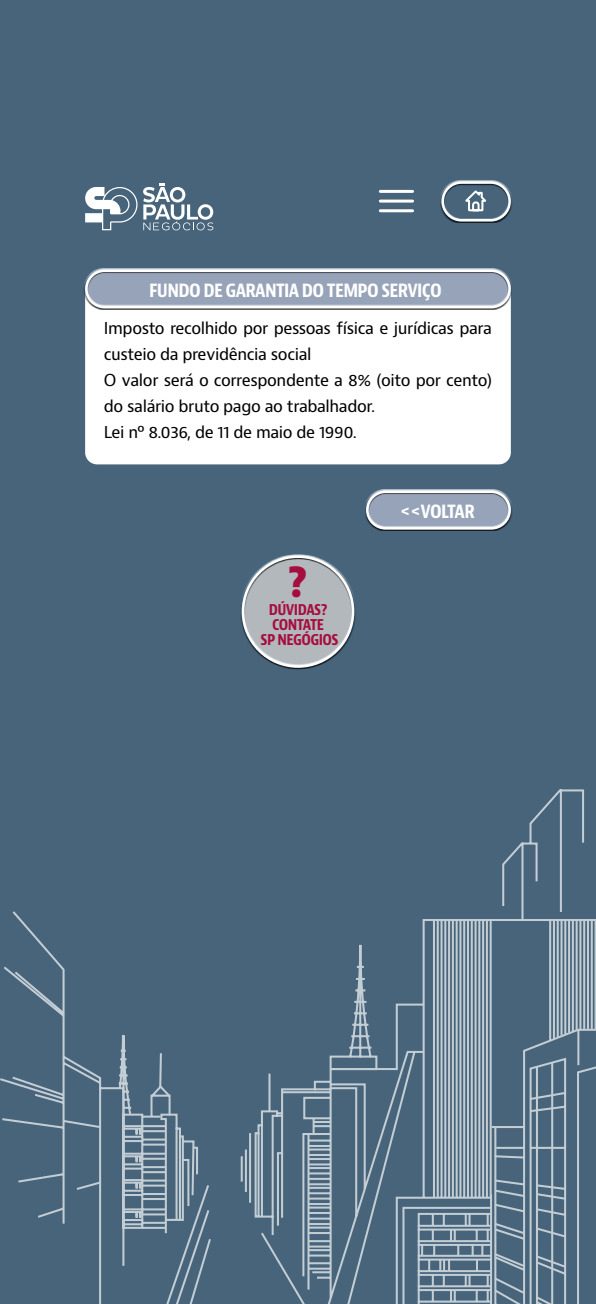
<style>
.page{position:relative;width:596px;height:1304px;background:#fff}
.page>*{position:absolute;margin:0;border:0;box-sizing:border-box;transform-origin:0 0}
.t1{font:700 condensed 44.4px "Bernina Sans";color:#a60d3e}
.t2{font:700 condensed 19.4px "Bernina Sans";letter-spacing:-.035em;color:#fff}
.t3{font:16px/26px "Bernino Sans";letter-spacing:-.025em;color:#000}
.t4{font:700 condensed 15.9px/15.2px "Bernina Sans";letter-spacing:-.035em;color:#a60d3e;text-align:center}
</style>
<div class="page">
<div style="left:0;top:0;width:595px;height:1304px;background:#47647b"></div>
<svg style="left:0;top:789px;width:595px;height:515px"></svg>
<svg style="left:143px;top:183px;width:70px;height:47px"></svg>
<svg style="left:85px;top:187px;width:52px;height:43px"></svg>
<div style="left:240px;top:554px;width:115px;height:113px;background:#fff;opacity:.75"></div>
<div style="left:240px;top:557px;width:115px;height:113px;background:#000;opacity:.75"></div>
<div style="left:241px;top:555px;width:113px;height:113px;border:3px solid #fff;border-radius:50%"></div>
<div style="left:85px;top:282px;width:425px;height:182px;background:#fff;border-radius:12px"></div>
<div style="left:364px;top:489px;width:148px;height:39px;background:#fff;opacity:.75"></div>
<div style="left:364px;top:492px;width:148px;height:39px;background:#000;opacity:.75"></div>
<div style="left:366px;top:491px;width:144px;height:39px;border:2px solid #fff;border-radius:18px"></div>
<div style="left:84px;top:268px;width:428px;height:39px;background:#fff;opacity:.75"></div>
<div style="left:84px;top:271px;width:428px;height:39px;background:#000;opacity:.75"></div>
<div style="left:85px;top:270px;width:425px;height:38px;border:2px solid #fff;border-radius:18px"></div>
<div style="left:439px;top:180px;width:73px;height:40px;background:#fff;opacity:.75"></div>
<div style="left:439px;top:183px;width:73px;height:40px;background:#000;opacity:.75"></div>
<div style="left:441px;top:181px;width:69px;height:40px;border:2px solid #fff;border-radius:19px"></div>
<svg style="left:463px;top:189px;width:24px;height:23px"></svg>
<hr style="left:380px;top:190px;width:32px;height:3px;background:#fff">
<hr style="left:380px;top:200px;width:32px;height:3px;background:#fff">
<hr style="left:380px;top:209px;width:32px;height:3px;background:#fff">
<p class="t2" style="left:149px;top:278px;width:294px">FUNDO DE GARANTIA DO TEMPO SERVIÇO</p>
<p class="t3" style="left:104px;top:316px;width:389px">Imposto recolhido por pessoas física e jurídicas para custeio da previdência social<br>O valor será o correspondente a 8% (oito por cento) do salário bruto pago ao trabalhador.<br>Lei nº 8.036, de 11 de maio de 1990.</p>
<h1 class="t1" style="left:287px;top:554px;width:21px">?</h1>
<p class="t4" style="left:260px;top:602px;width:79px">DÚVIDAS?<br>CONTATE<br>SP NEGÓGIOS</p>
<p class="t2" style="left:400px;top:499px;width:76px">&lt;&lt;VOLTAR</p>
</div>
